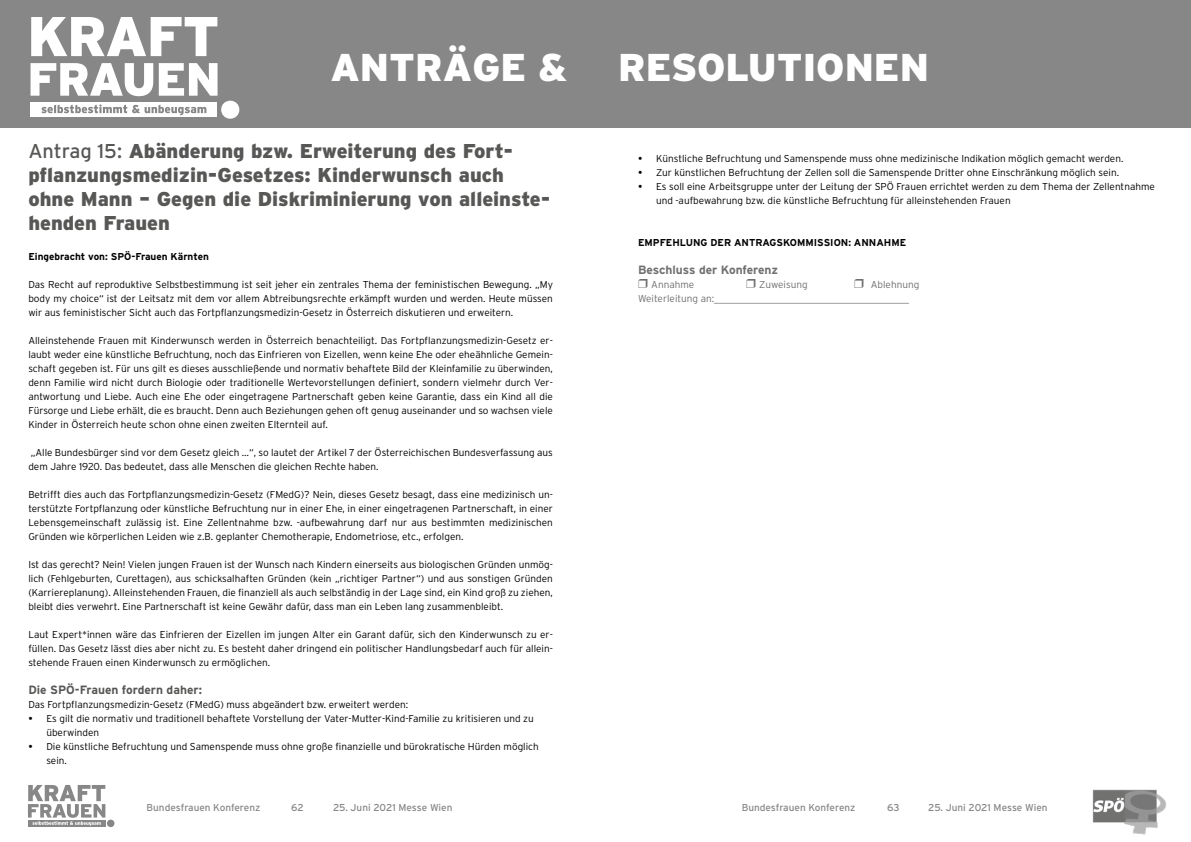
<style>
.page{position:relative;width:1191px;height:842px;background:#fff}
.page>*{position:absolute;margin:0;border:0;box-sizing:border-box;transform-origin:0 0}
.t1{font:900 38.7px "Interstate";color:#fff}
.t2{font:900 20px/24px "Interstate";color:#575756}
.t3{font:700 12px "Interstate";color:#575756}
.t4{font:700 12px "Interstate";color:#706f6f}
.t5{font:300 10px/14px "Interstate";color:#000;text-align:justify}
.t6{font:10px "Interstate";color:#878787}
.t7{font:300 10px/14px "Interstate";color:#706f6f}
.t8{font:700 10px "Interstate";color:#000}
.s1{font-weight:400}
</style>
<div class="page">
<div style="left:0;top:0;width:1191px;height:128px;background:#878787"></div>
<svg style="left:28px;top:785px;width:77px;height:41px"></svg>
<div style="left:107px;top:820px;width:7px;height:7px;background:#878787;border-radius:50%"></div>
<svg style="left:31px;top:17px;width:186px;height:39px"></svg>
<svg style="left:31px;top:63px;width:122px;height:33px"></svg>
<svg style="left:159px;top:63px;width:58px;height:33px"></svg>
<div style="left:31px;top:102px;width:186px;height:15px;background:#fff"></div>
<svg style="left:42px;top:105px;width:164px;height:10px"></svg>
<div style="left:221px;top:101px;width:18px;height:18px;background:#fff;border-radius:50%"></div>
<img style="left:1092px;top:789px;width:74px;height:46px">
<h1 class="t1" style="left:330px;top:45px;width:238px">ANTRÄGE &amp;</h1>
<h1 class="t1" style="left:618px;top:45px;width:312px">RESOLUTIONEN</h1>
<h2 class="t2" style="left:28px;top:138px;width:523px"><span class="s1">Antrag 15:</span> Abänderung bzw. Erweiterung des Fort&shy;pflanzungsmedizin-Gesetzes: Kinderwunsch auch ohne Mann – Gegen die Diskriminierung von alleinste&shy;henden Frauen</h2>
<p class="t8" style="left:28px;top:251px;width:182px">Eingebracht von: SPÖ-Frauen Kärnten</p>
<p class="t5" style="left:28px;top:277px;width:526px">Das Recht auf reproduktive Selbstbestimmung ist seit jeher ein zentrales Thema der feministischen Bewegung. „My body my choice“ ist der Leitsatz mit dem vor allem Abtreibungsrechte erkämpft wurden und werden. Heute müssen wir aus feministischer Sicht auch das Fortpflanzungsmedizin-Gesetz in Österreich diskutieren und erweitern.</p>
<p class="t5" style="left:28px;top:333px;width:526px">Alleinstehende Frauen mit Kinderwunsch werden in Österreich benachteiligt. Das Fortpflanzungsmedizin-Gesetz er&shy;laubt weder eine künstliche Befruchtung, noch das Einfrieren von Eizellen, wenn keine Ehe oder eheähnliche Gemein&shy;schaft gegeben ist. Für uns gilt es dieses ausschließende und normativ behaftete Bild der Kleinfamilie zu überwinden, denn Familie wird nicht durch Biologie oder traditionelle Wertevorstellungen definiert, sondern vielmehr durch Ver&shy;antwortung und Liebe. Auch eine Ehe oder eingetragene Partnerschaft geben keine Garantie, dass ein Kind all die Fürsorge und Liebe erhält, die es braucht. Denn auch Beziehungen gehen oft genug auseinander und so wachsen viele Kinder in Österreich heute schon ohne einen zweiten Elternteil auf.</p>
<p class="t5" style="left:28px;top:445px;width:526px">„Alle Bundesbürger sind vor dem Gesetz gleich …“, so lautet der Artikel 7 der Österreichischen Bundesverfassung aus dem Jahre 1920. Das bedeutet, dass alle Menschen die gleichen Rechte haben.</p>
<p class="t5" style="left:28px;top:487px;width:526px">Betrifft dies auch das Fortpflanzungsmedizin-Gesetz (FMedG)? Nein, dieses Gesetz besagt, dass eine medizinisch un&shy;terstützte Fortpflanzung oder künstliche Befruchtung nur in einer Ehe, in einer eingetragenen Partnerschaft, in einer Lebensgemeinschaft zulässig ist. Eine Zellentnahme bzw. -aufbewahrung darf nur aus bestimmten medizinischen Gründen wie körperlichen Leiden wie z.B. geplanter Chemotherapie, Endometriose, etc., erfolgen.</p>
<p class="t5" style="left:28px;top:557px;width:526px">Ist das gerecht? Nein! Vielen jungen Frauen ist der Wunsch nach Kindern einerseits aus biologischen Gründen unmög&shy;lich (Fehlgeburten, Curettagen), aus schicksalhaften Gründen (kein „richtiger Partner“) und aus sonstigen Gründen (Karriereplanung). Alleinstehenden Frauen, die finanziell als auch selbständig in der Lage sind, ein Kind groß zu ziehen, bleibt dies verwehrt. Eine Partnerschaft ist keine Gewähr dafür, dass man ein Leben lang zusammenbleibt.</p>
<p class="t5" style="left:28px;top:627px;width:526px">Laut Expert*innen wäre das Einfrieren der Eizellen im jungen Alter ein Garant dafür, sich den Kinderwunsch zu er&shy;füllen. Das Gesetz lässt dies aber nicht zu. Es besteht daher dringend ein politischer Handlungsbedarf auch für allein&shy;stehende Frauen einen Kinderwunsch zu ermöglichen.</p>
<p class="t3" style="left:28px;top:683px;width:175px">Die SPÖ-Frauen fordern daher:</p>
<p class="t5" style="left:28px;top:697px;width:381px">Das Fortpflanzungsmedizin-Gesetz (FMedG) muss abgeändert bzw. erweitert werden:</p>
<p class="t5" style="left:46px;top:711px;width:489px;text-indent:-18px"><span class="s1">•</span> Es gilt die normativ und traditionell behaftete Vorstellung der Vater-Mutter-Kind-Familie zu kritisieren und zu überwinden</p>
<p class="t5" style="left:46px;top:739px;width:494px;text-indent:-18px"><span class="s1">•</span> Die künstliche Befruchtung und Samenspende muss ohne große finanzielle und bürokratische Hürden möglich sein.</p>
<p class="t5" style="left:638px;top:151px;width:487px"><span class="s1">•</span> Künstliche Befruchtung und Samenspende muss ohne medizinische Indikation möglich gemacht werden.</p>
<p class="t5" style="left:638px;top:165px;width:482px"><span class="s1">•</span> Zur künstlichen Befruchtung der Zellen soll die Samenspende Dritter ohne Einschränkung möglich sein.</p>
<p class="t5" style="left:656px;top:179px;width:500px;text-indent:-18px"><span class="s1">•</span> Es soll eine Arbeitsgruppe unter der Leitung der SPÖ Frauen errichtet werden zu dem Thema der Zellentnahme und -aufbewahrung bzw. die künstliche Befruchtung für alleinstehenden Frauen</p>
<p class="t8" style="left:638px;top:237px;width:270px">EMPFEHLUNG DER ANTRAGSKOMMISSION: ANNAHME</p>
<p class="t4" style="left:638px;top:263px;width:142px">Beschluss der Konferenz</p>
<p class="t7" style="left:651px;top:277px;width:45px">Annahme</p>
<p class="t7" style="left:759px;top:277px;width:50px">Zuweisung</p>
<p class="t7" style="left:638px;top:277px;width:283px;text-indent:233px">Ablehnung<br>Weiterleitung an:_______________________________________</p>
<p class="t6" style="left:147px;top:801px;width:115px">Bundesfrauen Konferenz</p>
<p class="t6" style="left:291px;top:801px;width:14px">62</p>
<p class="t6" style="left:333px;top:801px;width:121px">25. Juni 2021 Messe Wien</p>
<p class="t6" style="left:741px;top:801px;width:115px">Bundesfrauen Konferenz</p>
<p class="t6" style="left:887px;top:801px;width:14px">63</p>
<p class="t6" style="left:928px;top:801px;width:121px">25. Juni 2021 Messe Wien</p>
</div>
